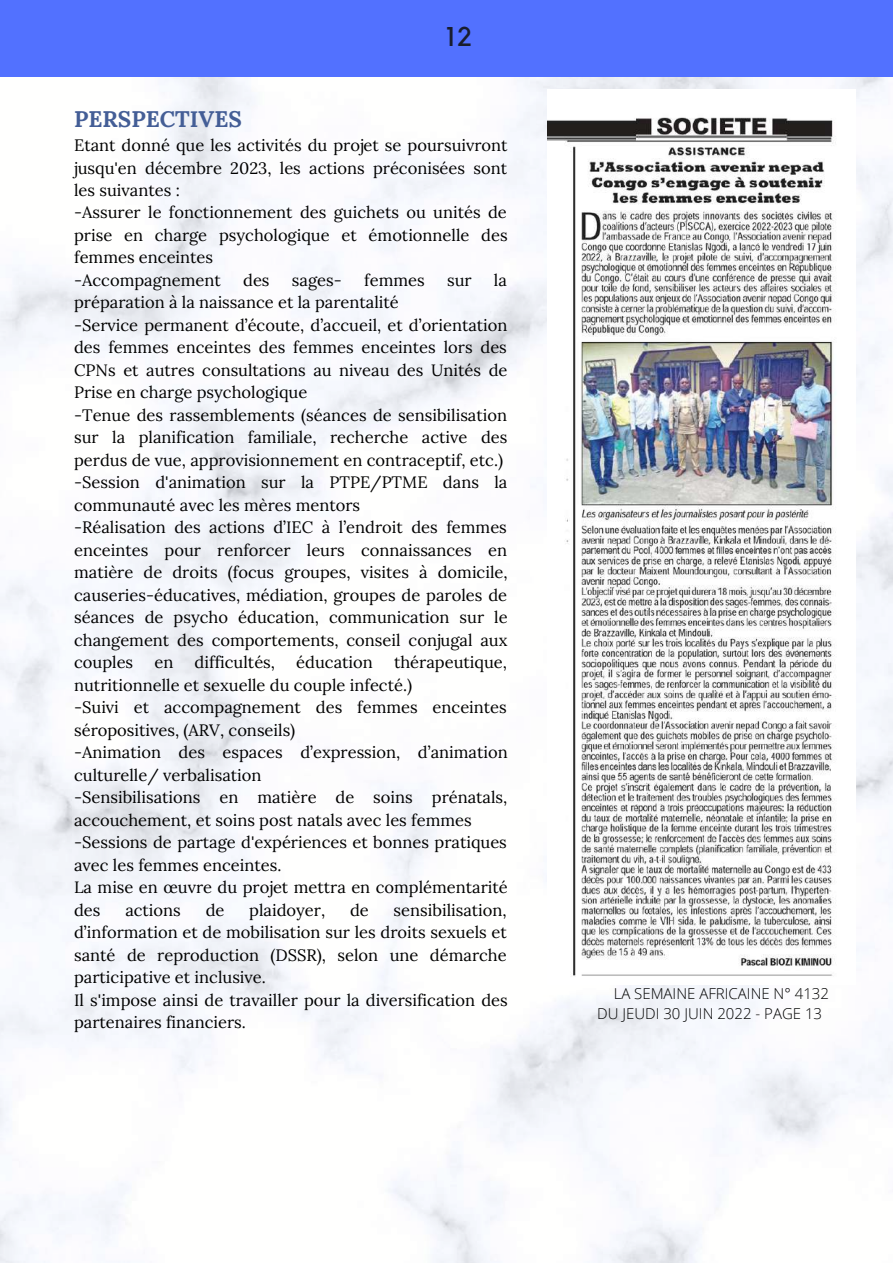
<style>
.page{position:relative;width:893px;height:1264px;background:#fff}
.page>*{position:absolute;margin:0;border:0;box-sizing:border-box;transform-origin:0 0}
.t1{font:27px "Kollektif";color:#191d2d}
.t2{font:700 22.5px "Lora";color:#445e96}
.t3{font:16.5px/22.5px "Lora";color:#000}
.t4{font:300 15px/20.2px "Open Sans";color:#000}
</style>
<div class="page">
<img style="left:0;top:76px;width:892px;height:1186px">
<img style="left:548px;top:89px;width:306px;height:895px">
<div style="left:0;top:0;width:892px;height:76px;background:#5271ff"></div>
<h1 class="t1" style="left:446px;top:24px;width:27px">12</h1>
<h2 class="t2" style="left:74px;top:105px;width:169px">PERSPECTIVES</h2>
<p class="t3" style="left:74px;top:134px;width:435px">Etant donné que les activités du projet se poursuivront jusqu'en décembre 2023, les actions préconisées sont les suivantes :<br>-Assurer le fonctionnement des guichets ou unités de prise en charge psychologique et émotionnelle des femmes enceintes<br>-Accompagnement</p>
<p class="t3" style="left:243px;top:269px;width:28px">des</p>
<p class="t3" style="left:292px;top:269px;width:51px">sages-</p>
<p class="t3" style="left:364px;top:269px;width:62px">femmes</p>
<p class="t3" style="left:447px;top:269px;width:26px">sur</p>
<p class="t3" style="left:494px;top:269px;width:14px">la</p>
<p class="t3" style="left:74px;top:291px;width:435px">préparation à la naissance et la parentalité<br>-Service permanent d’écoute, d’accueil, et d’orientation des femmes enceintes des femmes enceintes lors des CPNs et autres consultations au niveau des Unités de Prise en charge psychologique<br>-Tenue des rassemblements (séances de sensibilisation sur la planification familiale, recherche active des perdus de vue, approvisionnement en contraceptif, etc.) -Session d'animation sur la PTPE/PTME dans la communauté avec les mères mentors<br>-Réalisation des actions d’IEC à l’endroit des femmes enceintes pour renforcer leurs connaissances en matière de droits (focus groupes, visites à domicile, causeries-éducatives, médiation, groupes de paroles de séances de psycho éducation, communication sur le changement des comportements, conseil conjugal aux couples</p>
<p class="t3" style="left:74px;top:651px;width:435px;text-indent:320px">thérapeutique, nutritionnelle et sexuelle du couple infecté.)<br>-Suivi et accompagnement des femmes enceintes séropositives, (ARV, conseils)<br>-Animation des espaces d’expression, d’animation culturelle/ verbalisation<br>-Sensibilisations en matière de soins prénatals, accouchement, et soins post natals avec les femmes -Sessions de partage d'expériences et bonnes pratiques avec les femmes enceintes.<br>La mise en œuvre du projet mettra en complémentarité des</p>
<p class="t3" style="left:154px;top:651px;width:20px">en</p>
<p class="t3" style="left:194px;top:651px;width:82px">difficultés,</p>
<p class="t3" style="left:296px;top:651px;width:78px">éducation</p>
<p class="t3" style="left:74px;top:898px;width:435px;text-indent:319px">sensibilisation, d’information et de mobilisation sur les droits sexuels et santé de reproduction (DSSR), selon une démarche participative et inclusive.<br>Il s'impose ainsi de travailler pour la diversification des partenaires financiers.</p>
<p class="t3" style="left:125px;top:898px;width:57px">actions</p>
<p class="t3" style="left:206px;top:898px;width:20px">de</p>
<p class="t3" style="left:249px;top:898px;width:77px">plaidoyer,</p>
<p class="t3" style="left:350px;top:898px;width:20px">de</p>
<p class="t4" style="left:597px;top:982px;width:233px;text-indent:17px">LA SEMAINE AFRICAINE N° 4132<br>DU JEUDI 30 JUIN 2022 - PAGE 13</p>
</div>
